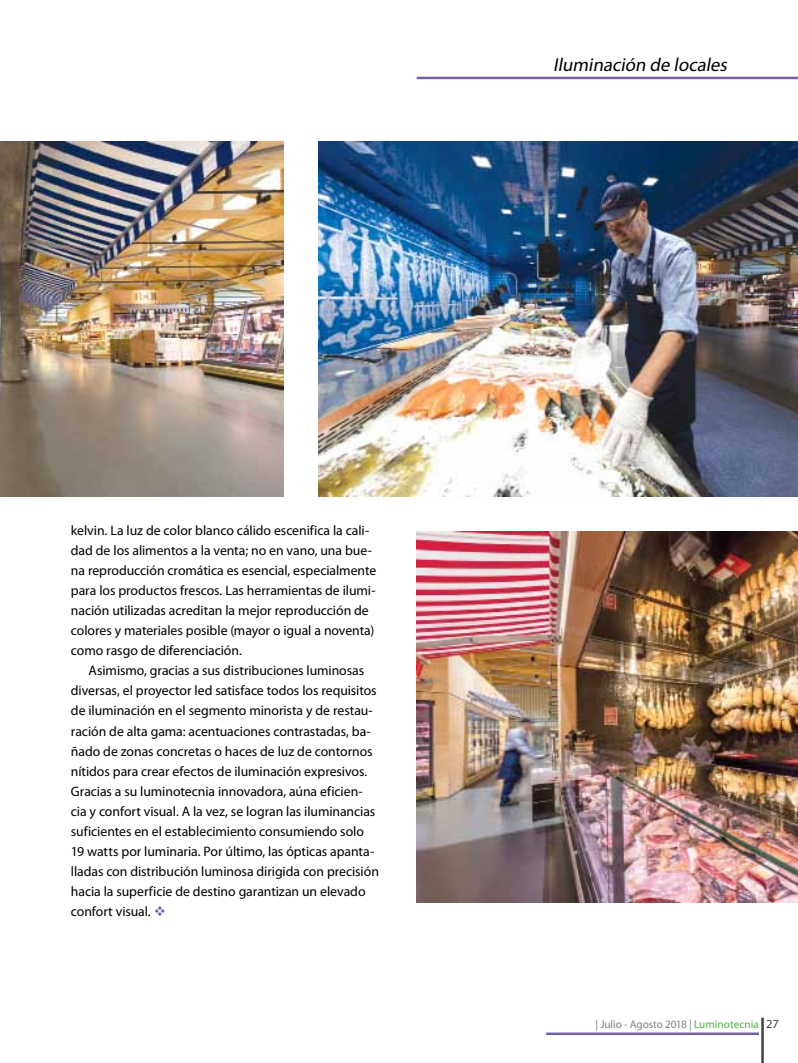
<style>
.page{position:relative;width:798px;height:1063px;background:#fff}
.page>*{position:absolute;margin:0;border:0;box-sizing:border-box;transform-origin:0 0}
.t1{font:italic 18.75px "Myriad Pro";color:#000}
.t2{font:13.75px/20px "Myriad Pro";letter-spacing:-.005em;color:#000}
.t3{font:11.25px "Myriad Pro";letter-spacing:-.005em;color:#808285}
.s1{color:#725fa3}
.s2{color:#55b047}
.s3{font-size:12.5px;color:#414042}
</style>
<div class="page">
<hr style="left:761px;top:1018px;width:2px;height:45px;background:#414042">
<hr style="left:416px;top:77px;width:381px;height:2px;background:#725fa3">
<hr style="left:546px;top:1033px;width:212px;height:2px;background:#725fa3">
<img style="left:0;top:142px;width:283px;height:354px">
<img style="left:319px;top:142px;width:478px;height:354px">
<img style="left:416px;top:531px;width:381px;height:371px">
<h1 class="t1" style="left:553px;top:53px;width:179px">Iluminación de locales</h1>
<p class="t2" style="left:71px;top:521px;width:307px">kelvin. La luz de color blanco cálido escenifica la cali&shy;dad de los alimentos a la venta; no en vano, una bue&shy;na reproducción cromática es esencial, especialmente para los productos frescos. Las herramientas de ilumi&shy;nación utilizadas acreditan la mejor reproducción de colores y materiales posible (mayor o igual a noventa) como rasgo de diferenciación.</p>
<p class="t2" style="left:71px;top:661px;width:309px;text-indent:18px">Asimismo, gracias a sus distribuciones luminosas diversas, el proyector led satisface todos los requisitos de iluminación en el segmento minorista y de restau&shy;ración de alta gama: acentuaciones contrastadas, ba&shy;ñado de zonas concretas o haces de luz de contornos nítidos para crear efectos de iluminación expresivos.<br>Gracias a su luminotecnia innovadora, aúna eficien&shy;cia y confort visual. A la vez, se logran las iluminancias suficientes en el establecimiento consumiendo solo 19 watts por luminaria. Por último, las ópticas apanta&shy;lladas con distribución luminosa dirigida con precisión hacia la superficie de destino garantizan un elevado confort visual. <span class="s1">❖</span></p>
<p class="t3" style="left:595px;top:1017px;width:185px">| Julio - Agosto 2018 | <span class="s2">Luminotecnia</span> <span class="s3">27</span></p>
</div>
